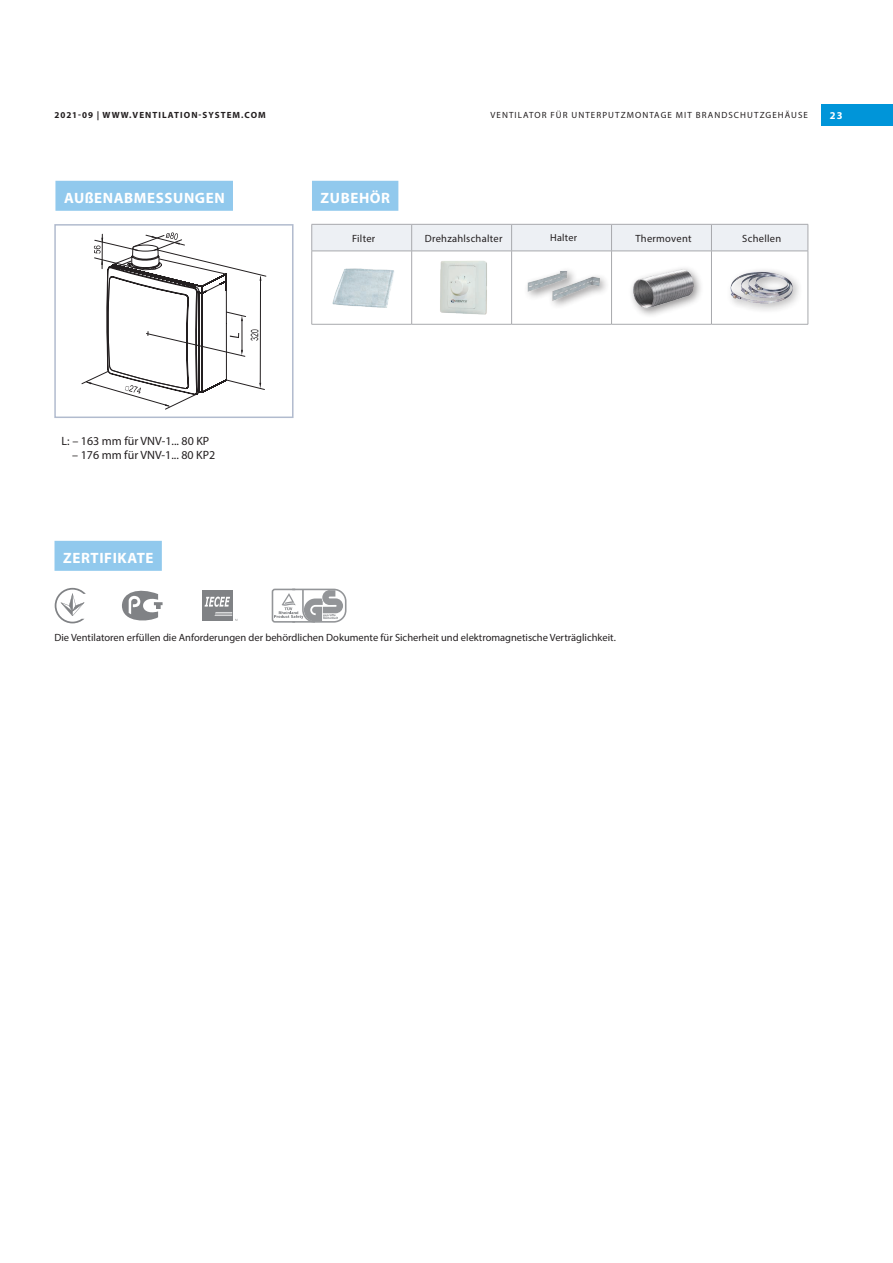
<style>
.page{position:relative;width:893px;height:1263px;background:#fff}
.page>*{position:absolute;margin:0;border:0;box-sizing:border-box;transform-origin:0 0}
.t1{font:700 15px "Myriad Pro";letter-spacing:.04em;color:#fff}
.t2{font:12px "Myriad Pro";color:#231f20}
.t3{font:10.5px "Myriad Pro";color:#231f20}
.t4{font:10.5px "Myriad Pro";letter-spacing:.025em;color:#231f20}
.t5{font:700 10.5px "Myriad Pro";color:#fff}
.t6{font:10.2px "Myriad Pro";letter-spacing:.025em;color:#231f20}
.t7{font:9px "Myriad Pro";letter-spacing:.12em;color:#231f20}
.t8{font:700 9px "Myriad Pro";letter-spacing:.12em;color:#231f20}
</style>
<div class="page">
<div style="left:822px;top:104px;width:71px;height:21px;background:#0095d9"></div>
<div style="left:55px;top:181px;width:178px;height:30px;background:#91c9ed"></div>
<svg style="left:82px;top:232px;width:184px;height:177px"></svg>
<div style="left:54px;top:224px;width:240px;height:194px;border:2px solid #b1bbce"></div>
<div style="left:312px;top:181px;width:86px;height:30px;background:#91c9ed"></div>
<div style="left:55px;top:541px;width:107px;height:30px;background:#91c9ed"></div>
<svg style="left:311px;top:224px;width:498px;height:27px;background:#e8ebef"></svg>
<hr style="left:312px;top:251px;width:100px;height:1px;background:#a8a9ad">
<hr style="left:311px;top:251px;width:1px;height:73px;background:#a8a9ad">
<hr style="left:412px;top:251px;width:100px;height:1px;background:#a8a9ad">
<hr style="left:411px;top:251px;width:1px;height:73px;background:#a8a9ad">
<hr style="left:512px;top:251px;width:99px;height:1px;background:#a8a9ad">
<hr style="left:511px;top:251px;width:1px;height:73px;background:#a8a9ad">
<hr style="left:611px;top:251px;width:100px;height:1px;background:#a8a9ad">
<hr style="left:611px;top:251px;width:1px;height:73px;background:#a8a9ad">
<hr style="left:711px;top:251px;width:97px;height:1px;background:#a8a9ad">
<hr style="left:711px;top:251px;width:1px;height:73px;background:#a8a9ad">
<hr style="left:808px;top:251px;width:1px;height:73px;background:#a8a9ad">
<hr style="left:312px;top:324px;width:100px;height:1px;background:#a8a9ad">
<hr style="left:412px;top:324px;width:100px;height:1px;background:#a8a9ad">
<hr style="left:512px;top:324px;width:99px;height:1px;background:#a8a9ad">
<hr style="left:611px;top:324px;width:100px;height:1px;background:#a8a9ad">
<hr style="left:711px;top:324px;width:97px;height:1px;background:#a8a9ad">
<img style="left:332px;top:268px;width:62px;height:40px">
<img style="left:440px;top:261px;width:47px;height:54px">
<div style="left:523px;top:266px;width:87px;height:44px;background:#231f20;opacity:.5"></div>
<img style="left:527px;top:271px;width:74px;height:31px">
<div style="left:628px;top:264px;width:76px;height:55px;background:#231f20;opacity:.5"></div>
<img style="left:629px;top:265px;width:68px;height:45px">
<div style="left:726px;top:267px;width:77px;height:47px;background:#231f20;opacity:.5"></div>
<img style="left:729px;top:268px;width:66px;height:39px">
<svg style="left:55px;top:588px;width:31px;height:35px"></svg>
<div style="left:202px;top:590px;width:30px;height:31px;background:#808285"></div>
<svg style="left:205px;top:597px;width:32px;height:24px"></svg>
<svg style="left:122px;top:590px;width:41px;height:31px"></svg>
<svg style="left:271px;top:588px;width:76px;height:35px"></svg>
<p class="t8" style="left:55px;top:109px;width:213px">2021-09 | WWW.VENTILATION-SYSTEM.COM</p>
<p class="t7" style="left:490px;top:110px;width:319px">VENTILATOR FÜR UNTERPUTZMONTAGE MIT BRANDSCHUTZGEHÄUSE</p>
<p class="t5" style="left:830px;top:109px;width:14px">23</p>
<h1 class="t1" style="left:64px;top:188px;width:162px">AUßENABMESSUNGEN</h1>
<h1 class="t1" style="left:321px;top:188px;width:71px">ZUBEHÖR</h1>
<p class="t2" style="left:62px;top:433px;width:149px">L: – 163 mm für VNV-1... 80 KP</p>
<p class="t2" style="left:72px;top:448px;width:145px">– 176 mm für VNV-1... 80 KP2</p>
<h1 class="t1" style="left:63px;top:548px;width:92px">ZERTIFIKATE</h1>
<p class="t3" style="left:352px;top:232px;width:25px">Filter</p>
<p class="t4" style="left:425px;top:232px;width:79px">Drehzahlschalter</p>
<p class="t6" style="left:550px;top:232px;width:29px">Halter</p>
<p class="t4" style="left:635px;top:232px;width:57px">Thermovent</p>
<p class="t4" style="left:742px;top:232px;width:40px">Schellen</p>
<p class="t3" style="left:55px;top:631px;width:563px">Die Ventilatoren erfüllen die Anforderungen der behördlichen Dokumente für Sicherheit und elektromagnetische Verträglichkeit.</p>
</div>
